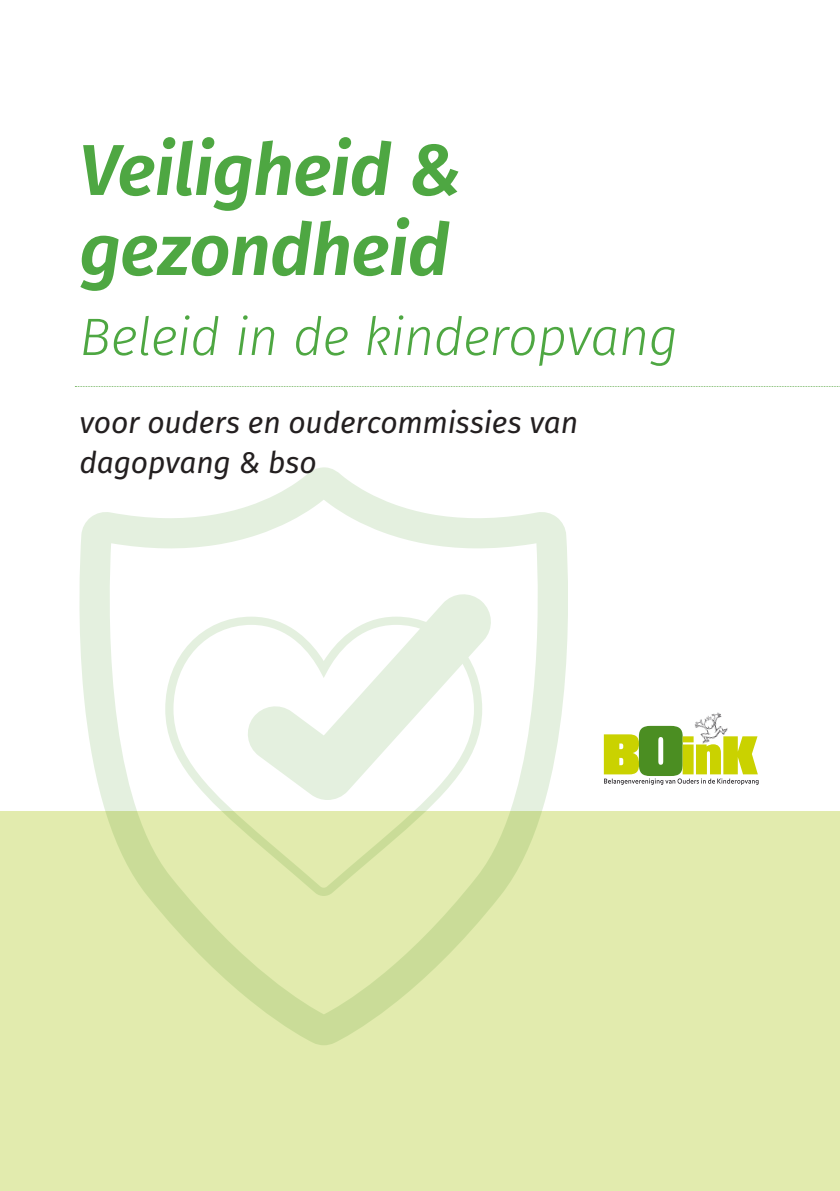
<style>
.page{position:relative;width:840px;height:1191px;background:#fff}
.page>*{position:absolute;margin:0;border:0;box-sizing:border-box;transform-origin:0 0}
.Kop_1{font:italic 600 72px/80px "Fira Sans";letter-spacing:-.01em;color:#4ea742}
.Kop_1-2{font:italic 300 52.6px "Fira Sans";letter-spacing:-.015em;color:#4ea742}
.Intro{font:italic 30px/40px "Fira Sans";letter-spacing:-.01em;color:#231f20}
</style>
<div class="page">
<div style="left:0;top:811px;width:839px;height:380px;background:#e2ebae"></div>
<svg style="left:79px;top:467px;width:489px;height:578px"></svg>
<svg style="left:165px;top:616px;width:317px;height:280px"></svg>
<svg style="left:244px;top:591px;width:249px;height:209px"></svg>
<img style="left:694px;top:712px;width:28px;height:14px">
<svg style="left:603px;top:726px;width:155px;height:59px"></svg>
<svg style="left:75px;top:386px;width:765px;height:1px"></svg>
<p class="Kop_1" style="left:79px;top:126px;width:384px">Veiligheid &amp; gezondheid</p>
<p class="Kop_1-2" style="left:79px;top:300px;width:600px">Beleid in de kinderopvang</p>
<p class="Intro" style="left:79px;top:402px;width:500px">voor ouders en oudercommissies van dagopvang &amp; bso</p>
</div>
